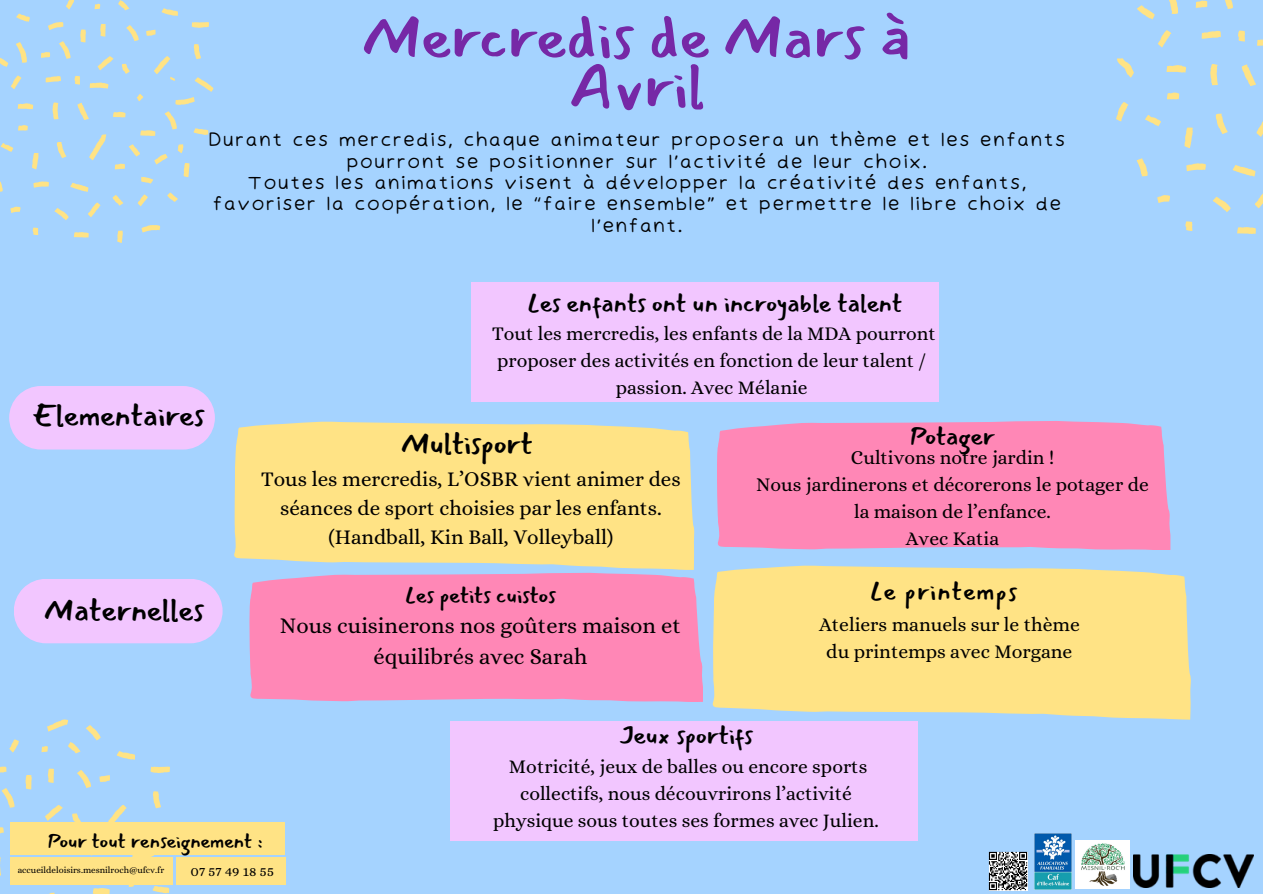
<style>
.page{position:relative;width:1263px;height:894px;background:#fff}
.page>*{position:absolute;margin:0;border:0;box-sizing:border-box;transform-origin:0 0}
.t1{font:62.4px/49.5px "Mansalva";color:#7628a6;text-align:center}
.t2{font:31.2px "Mansalva";color:#000}
.t3{font:30.75px "Mansalva";color:#000}
.t4{font:30px "Mansalva";color:#000}
.t5{font:25.5px "Mansalva";color:#000}
.t6{font:25.5px "Mansalva";letter-spacing:.045em;color:#000}
.t7{font:22.5px/30.3px "Alice";color:#000;text-align:center}
.t8{font:21px/29.2px "Alice";color:#000;text-align:center}
.t9{font:20.1px "Mansalva";color:#000}
.t10{font:19.65px/27px "Alice";letter-spacing:-.005em;color:#000;text-align:center}
.t11{font:19.5px/27px "Alice";color:#000;text-align:center}
.t12{font:18.15px/21.3px "Irene Florentina";letter-spacing:.02em;color:#000;text-align:center}
.t13{font:14.55px "Alice";color:#000}
.t14{font:9.15px "Alice";color:#000}
.s1{font-family:"Mansalva"}
</style>
<div class="page">
<div style="left:0;top:0;width:1263px;height:893px;background:#a5d3ff"></div>
<svg style="left:0;top:719px;width:186px;height:174px"></svg>
<div style="left:10px;top:857px;width:163px;height:28px;background:#ffe385"></div>
<div style="left:176px;top:857px;width:109px;height:28px;background:#ffe385"></div>
<div style="left:10px;top:821px;width:275px;height:33px;background:#ffe385"></div>
<svg style="left:712px;top:565px;width:479px;height:154px;background:#f8e18d"></svg>
<svg style="left:1116px;top:0;width:147px;height:234px"></svg>
<div style="left:471px;top:282px;width:467px;height:120px;background:#f2c6ff"></div>
<div style="left:717px;top:421px;width:453px;height:129px;background:#ff87b6"></div>
<img style="left:1076px;top:840px;width:54px;height:48px">
<img style="left:1034px;top:833px;width:37px;height:55px">
<div style="left:450px;top:721px;width:467px;height:119px;background:#f2c6ff"></div>
<svg style="left:989px;top:851px;width:38px;height:38px"></svg>
<img style="left:1134px;top:854px;width:119px;height:33px">
<svg style="left:0;top:0;width:214px;height:243px"></svg>
<svg style="left:9px;top:386px;width:206px;height:63px;background:#ecc6ff"></svg>
<svg style="left:14px;top:579px;width:209px;height:64px;background:#ecc6ff"></svg>
<div style="left:250px;top:572px;width:453px;height:130px;background:#ff87b6"></div>
<svg style="left:234px;top:421px;width:461px;height:149px;background:#f8e18e"></svg>
<p class="t1" style="left:363px;top:12px;width:549px">Mercredis de Mars à<br>Avril</p>
<h5 class="t12" style="left:208px;top:129px;width:859px">Durant ces mercredis, chaque animateur proposera un thème et les enfants pourront se positionner sur l’activité de leur choix.<br>Toutes les animations visent à développer la créativité des enfants, favoriser la coopération, le “faire ensemble” et permettre le libre choix de l’enfant.</h5>
<h4 class="t3" style="left:32px;top:399px;width:174px">Elementaires</h4>
<p class="t2" style="left:45px;top:593px;width:160px">Maternelles</p>
<p class="t5" style="left:527px;top:289px;width:376px">Les enfants ont un incroyable talent</p>
<p class="t11" style="left:492px;top:320px;width:445px">Tout les mercredis, les enfants de la MDA pourront proposer des activités en fonction de leur talent / passion. Avec Mélanie</p>
<h5 class="t4" style="left:402px;top:427px;width:133px">Multisport</h5>
<p class="t8" style="left:261px;top:464px;width:421px">Tous les mercredis, L’OSBR vient animer des séances de sport choisies par les enfants. (Handball, Kin Ball, Volleyball)</p>
<h5 class="t7" style="left:280px;top:580px;width:402px"><span class="s1">Les petits cuistos<br></span>Nous cuisinerons nos goûters maison et équilibrés avec Sarah</h5>
<h3 class="t5" style="left:910px;top:422px;width:86px">Potager</h3>
<h4 class="t11" style="left:756px;top:444px;width:394px">Cultivons notre jardin !<br>Nous jardinerons et décorerons le potager de la maison de l’enfance.<br>Avec Katia</h4>
<h2 class="t6" style="left:870px;top:577px;width:148px">Le printemps</h2>
<h2 class="t10" style="left:819px;top:610px;width:262px">Ateliers manuels sur le thème du printemps avec Morgane</h2>
<h5 class="t5" style="left:619px;top:721px;width:135px">Jeux sportifs</h5>
<h5 class="t11" style="left:493px;top:752px;width:387px">Motricité, jeux de balles ou encore sports collectifs, nous découvrirons l’activité physique sous toutes ses formes avec Julien.</h5>
<h3 class="t9" style="left:48px;top:829px;width:216px">Pour tout renseignement :</h3>
<h5 class="t14" style="left:18px;top:864px;width:148px">accueildeloisirs.mesnilroch@ufcv.fr</h5>
<h2 class="t13" style="left:191px;top:862px;width:85px">07 57 49 18 55</h2>
</div>
